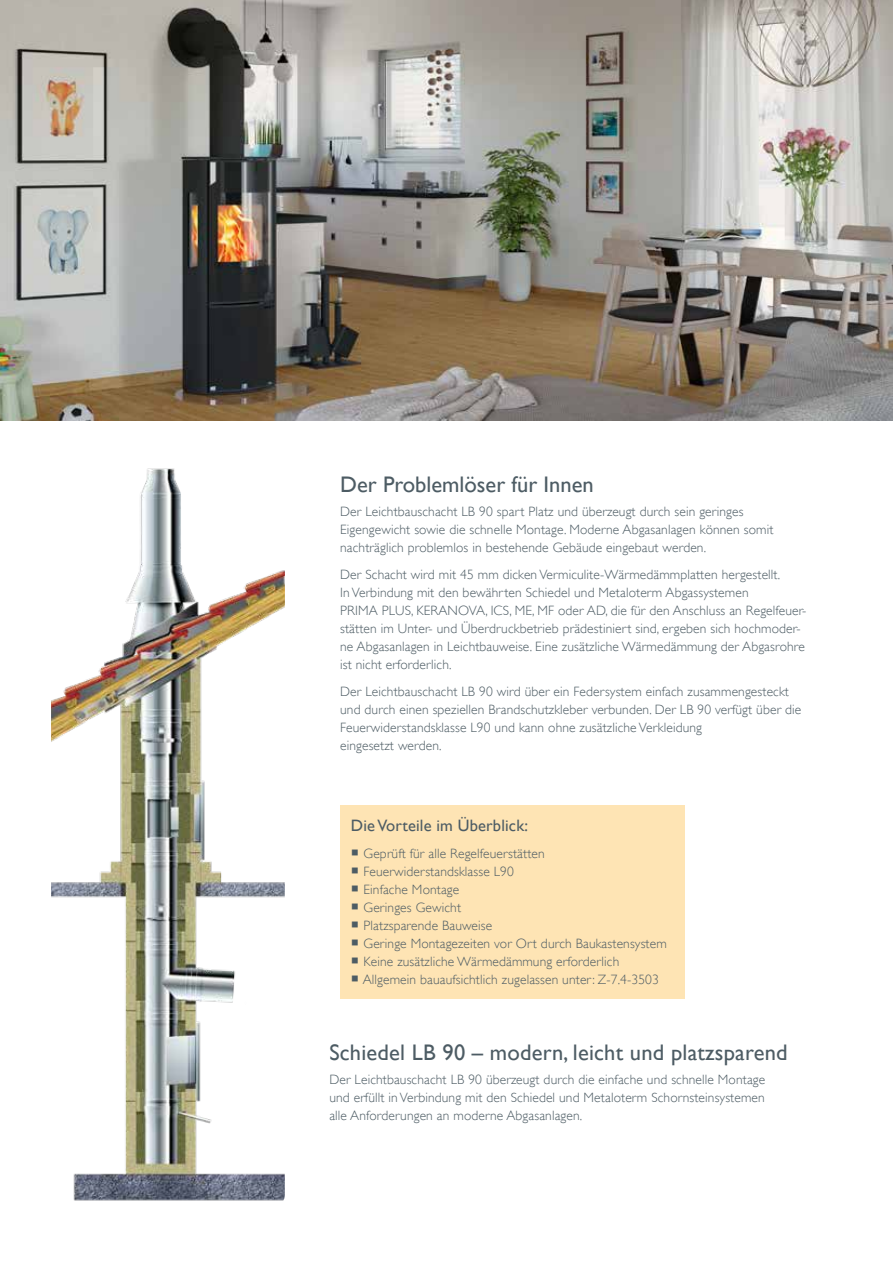
<style>
.page{position:relative;width:893px;height:1263px;background:#fff}
.page>*{position:absolute;margin:0;border:0;box-sizing:border-box;transform-origin:0 0}
.t1{font:22.5px "Gill Alt One";letter-spacing:.01em;color:#4d5c64}
.t2{font:16.5px "Gill Alt One";letter-spacing:.01em;color:#4d5c64}
.t3{font:300 13.5px/18px "Gill Alt One";letter-spacing:.01em;color:#4d5c64}
</style>
<div class="page">
<img style="left:0;top:0;width:893px;height:421px">
<img style="left:51px;top:468px;width:234px;height:733px">
<div style="left:340px;top:805px;width:344px;height:194px;background:#fee4b4"></div>
<h1 class="t1" style="left:340px;top:471px;width:255px">Der Problemlöser für Innen</h1>
<p class="t3" style="left:340px;top:502px;width:435px">Der Leichtbauschacht LB 90 spart Platz und überzeugt durch sein geringes<br>Eigengewicht sowie die schnelle Montage. Moderne Abgasanlagen können somit nachträglich problemlos in bestehende Gebäude eingebaut werden.</p>
<p class="t3" style="left:340px;top:565px;width:468px">Der Schacht wird mit 45 mm dicken Vermiculite-Wärmedämmplatten hergestellt.<br>In Verbindung mit den bewährten Schiedel und Metaloterm Abgassystemen<br>PRIMA PLUS, KERANOVA, ICS, ME, MF oder AD, die für den Anschluss an Regelfeuer&shy;stätten im Unter- und Überdruckbetrieb prädestiniert sind, ergeben sich hochmoder&shy;ne Abgasanlagen in Leichtbauweise. Eine zusätzliche Wärmedämmung der Abgasrohre ist nicht erforderlich.</p>
<p class="t3" style="left:340px;top:682px;width:463px">Der Leichtbauschacht LB 90 wird über ein Federsystem einfach zusammengesteckt und durch einen speziellen Brandschutzkleber verbunden. Der LB 90 verfügt über die Feuerwiderstandsklasse L90 und kann ohne zusätzliche Verkleidung<br>eingesetzt werden.</p>
<p class="t2" style="left:351px;top:816px;width:179px">Die Vorteile im Überblick:</p>
<p class="t3" style="left:351px;top:845px;width:195px">○ Geprüft für alle Regelfeuerstätten</p>
<p class="t3" style="left:351px;top:863px;width:164px">○ Feuerwiderstandsklasse L90</p>
<p class="t3" style="left:351px;top:881px;width:110px">○ Einfache Montage</p>
<p class="t3" style="left:351px;top:899px;width:112px">○ Geringes Gewicht</p>
<p class="t3" style="left:351px;top:917px;width:143px">○ Platzsparende Bauweise</p>
<p class="t3" style="left:351px;top:935px;width:317px">○ Geringe Montagezeiten vor Ort durch Baukastensystem</p>
<p class="t3" style="left:351px;top:953px;width:270px">○ Keine zusätzliche Wärmedämmung erforderlich</p>
<p class="t3" style="left:351px;top:971px;width:309px">○ Allgemein bauaufsichtlich zugelassen unter: Z-7.4-3503</p>
<h1 class="t1" style="left:329px;top:1039px;width:460px">Schiedel LB 90 – modern, leicht und platzsparend</h1>
<p class="t3" style="left:329px;top:1071px;width:437px;text-align:justify">Der Leichtbauschacht LB 90 überzeugt durch die einfache und schnelle Montage und erfüllt in Verbindung mit den Schiedel und Metaloterm Schornsteinsystemen alle Anforderungen an moderne Abgasanlagen.</p>
</div>
